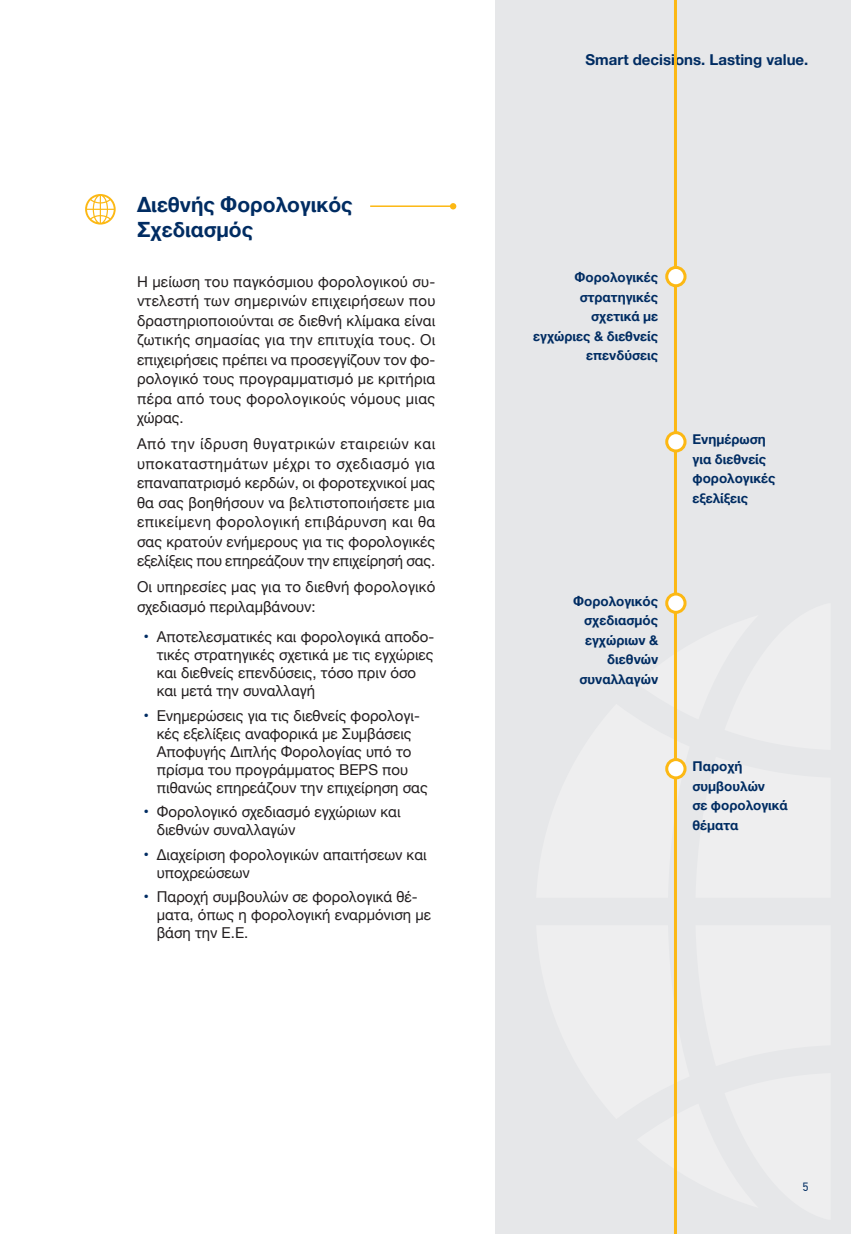
<style>
.page{position:relative;width:851px;height:1234px;background:#fff}
.page>*{position:absolute;margin:0;border:0;box-sizing:border-box;transform-origin:0 0}
.subtitles{font:700 21px/25.2px "Helvetica Neue";color:#002c62}
.text{font:15px/19.5px "Helvetica Neue";color:#231f20}
.titles{font:700 15px "Helvetica Neue";color:#002c62}
.text-2{font:700 13.5px/19.5px "Helvetica Neue";color:#002c62}
.t1{font:12px "PF Din Text";color:#002c62}
.s1{font-size:15.75px;color:#002c62}
</style>
<div class="page">
<div style="left:495px;top:0;width:355px;height:1233px;background:#e6e7e9"></div>
<svg style="left:450px;top:203px;width:6px;height:6px"></svg>
<hr style="left:370px;top:205px;width:83px;height:2px;background:#fcb814">
<hr style="left:674px;top:0;width:2px;height:1233px;background:#fcb814">
<svg style="left:85px;top:194px;width:31px;height:30px"></svg>
<div style="left:666px;top:267px;width:19px;height:19px;background:#fff;border-radius:50%"></div>
<div style="left:665px;top:266px;width:21px;height:21px;border:3px solid #fcb814;border-radius:50%"></div>
<div style="left:666px;top:432px;width:19px;height:19px;background:#fff;border-radius:50%"></div>
<div style="left:665px;top:431px;width:21px;height:21px;border:3px solid #fcb814;border-radius:50%"></div>
<div style="left:666px;top:594px;width:19px;height:18px;background:#fff;border-radius:50%"></div>
<div style="left:665px;top:592px;width:21px;height:21px;border:3px solid #fcb814;border-radius:50%"></div>
<div style="left:666px;top:759px;width:19px;height:18px;background:#fff;border-radius:50%"></div>
<div style="left:665px;top:758px;width:21px;height:21px;border:3px solid #fcb814;border-radius:50%"></div>
<p class="subtitles" style="left:137px;top:192px;width:217px">Διεθνής Φορολογικός<br>Σχεδιασμός</p>
<p class="text" style="left:137px;top:272px;width:300px;text-align:justify">Η μείωση του παγκόσμιου φορολογικού συ&shy;ντελεστή των σημερινών επιχειρήσεων που δραστηριοποιούνται σε διεθνή κλίμακα είναι ζωτικής σημασίας για την επιτυχία τους. Οι επιχειρήσεις πρέπει να προσεγγίζουν τον φο&shy;ρολογικό τους προγραμματισμό με κριτήρια πέρα από τους φορολογικούς νόμους μιας χώρας.</p>
<p class="text" style="left:137px;top:435px;width:300px;text-align:justify">Από την ίδρυση θυγατρικών εταιρειών και υποκαταστημάτων μέχρι το σχεδιασμό για επαναπατρισμό κερδών, οι φοροτεχνικοί μας θα σας βοηθήσουν να βελτιστοποιήσετε μια επικείμενη φορολογική επιβάρυνση και θα σας κρατούν ενήμερους για τις φορολογικές εξελίξεις που επηρεάζουν την επιχείρησή σας.</p>
<p class="text" style="left:137px;top:577px;width:300px">Οι υπηρεσίες μας για το διεθνή φορολογικό σχεδιασμό περιλαμβάνουν:</p>
<p class="text" style="left:157px;top:628px;width:279px;line-height:18px;text-indent:-13px"><span class="s1">•</span> Αποτελεσματικές και φορολογικά αποδο&shy;τικές στρατηγικές σχετικά με τις εγχώριες και διεθνείς επενδύσεις, τόσο πριν όσο και μετά την συναλλαγή</p>
<p class="text" style="left:157px;top:707px;width:272px;line-height:18px;text-indent:-13px"><span class="s1">•</span> Ενημερώσεις για τις διεθνείς φορολογι&shy;κές εξελίξεις αναφορικά με Συμβάσεις Αποφυγής Διπλής Φορολογίας υπό το πρίσμα του προγράμματος BEPS που πιθανώς επηρεάζουν την επιχείρηση σας</p>
<p class="text" style="left:157px;top:803px;width:245px;line-height:18px;text-indent:-13px"><span class="s1">•</span> Φορολογικό σχεδιασμό εγχώριων και διεθνών συναλλαγών</p>
<p class="text" style="left:157px;top:846px;width:271px;line-height:18px;text-indent:-13px"><span class="s1">•</span> Διαχείριση φορολογικών απαιτήσεων και υποχρεώσεων</p>
<p class="text" style="left:157px;top:888px;width:276px;line-height:18px;text-indent:-13px"><span class="s1">•</span> Παροχή συμβουλών σε φορολογικά θέ&shy;ματα, όπως η φορολογική εναρμόνιση με βάση την Ε.Ε.</p>
<p class="titles" style="left:585px;top:48px;width:224px">Smart decisions. Lasting value.</p>
<p class="text-2" style="left:533px;top:268px;width:126px;text-align:right">Φορολογικές στρατηγικές σχετικά με εγχώριες &amp; διεθνείς επενδύσεις</p>
<p class="text-2" style="left:692px;top:430px;width:84px">Ενημέρωση για διεθνείς φορολογικές εξελίξεις</p>
<p class="text-2" style="left:573px;top:591px;width:87px;text-align:right">Φορολογικός σχεδιασμός εγχώριων &amp; διεθνών συναλλαγών</p>
<p class="text-2" style="left:692px;top:756px;width:97px">Παροχή συμβουλών<br>σε φορολογικά θέματα</p>
<p class="t1" style="left:802px;top:1179px;width:7px">5</p>
</div>
